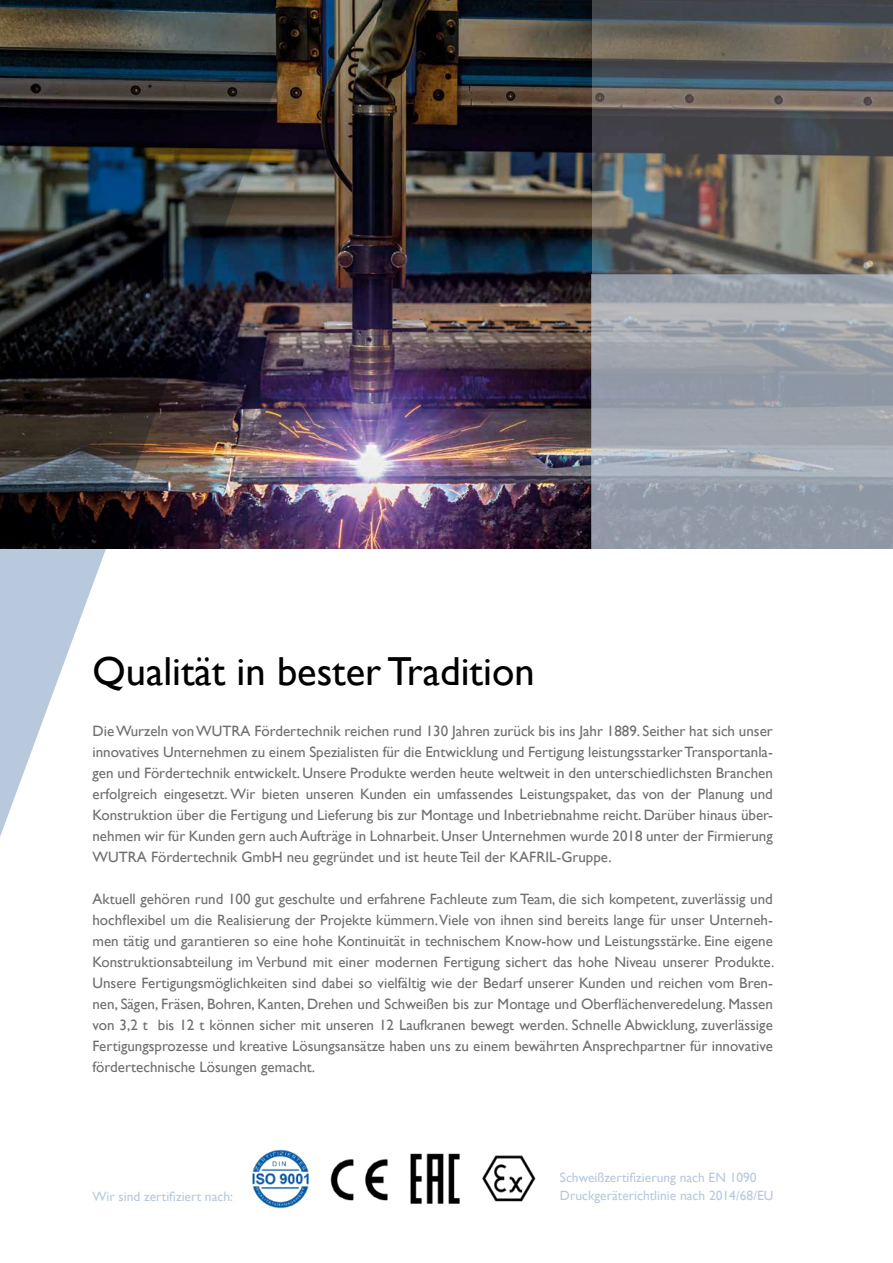
<style>
.page{position:relative;width:893px;height:1263px;background:#fff}
.page>*{position:absolute;margin:0;border:0;box-sizing:border-box;transform-origin:0 0}
.t1{font:40.5px "Gill Sans";color:#000}
.t2{font:15px/21px "Gill Sans";color:#6f6f6e;text-align:justify}
.t3{font:13.5px/18px "Gill Sans";color:#b9c9dd}
</style>
<div class="page">
<img style="left:748px;top:0;width:145px;height:274px">
<img style="left:0;top:0;width:748px;height:837px">
<svg style="left:591px;top:274px;width:302px;height:275px;background:#9ca3ad"></svg>
<img style="left:252px;top:1150px;width:57px;height:58px">
<img style="left:330px;top:1159px;width:58px;height:42px">
<img style="left:410px;top:1153px;width:50px;height:51px">
<img style="left:482px;top:1155px;width:54px;height:47px">
<h1 class="t1" style="left:92px;top:648px;width:444px">Qualität in bester Tradition</h1>
<p class="t2" style="left:92px;top:721px;width:682px">Die Wurzeln von WUTRA Fördertechnik reichen rund 130 Jahren zurück bis ins Jahr 1889. Seither hat sich unser innovatives Unternehmen zu einem Spezialisten für die Entwicklung und Fertigung leistungsstarker Transportanla&shy;gen und Fördertechnik entwickelt. Unsere Produkte werden heute weltweit in den unterschiedlichsten Branchen erfolgreich eingesetzt. Wir bieten unseren Kunden ein umfassendes Leistungspaket, das von der Planung und Konstruktion über die Fertigung und Lieferung bis zur Montage und Inbetriebnahme reicht. Darüber hinaus über&shy;nehmen wir für Kunden gern auch Aufträge in Lohnarbeit. Unser Unternehmen wurde 2018 unter der Firmierung WUTRA Fördertechnik GmbH neu gegründet und ist heute Teil der KAFRIL-Gruppe.</p>
<p class="t2" style="left:92px;top:889px;width:683px">Aktuell gehören rund 100 gut geschulte und erfahrene Fachleute zum Team, die sich kompetent, zuverlässig und hochflexibel um die Realisierung der Projekte kümmern. Viele von ihnen sind bereits lange für unser Unterneh&shy;men tätig und garantieren so eine hohe Kontinuität in technischem Know-how und Leistungsstärke. Eine eigene Konstruktionsabteilung im Verbund mit einer modernen Fertigung sichert das hohe Niveau unserer Produkte.<br>Unsere Fertigungsmöglichkeiten sind dabei so vielfältig wie der Bedarf unserer Kunden und reichen vom Bren&shy;nen, Sägen, Fräsen, Bohren, Kanten, Drehen und Schweißen bis zur Montage und Oberflächenveredelung. Massen von 3,2 t bis 12 t können sicher mit unseren 12 Laufkranen bewegt werden. Schnelle Abwicklung, zuverlässige Fertigungsprozesse und kreative Lösungsansätze haben uns zu einem bewährten Ansprechpartner für innovative fördertechnische Lösungen gemacht.</p>
<p class="t3" style="left:92px;top:1188px;width:142px">Wir sind zertifiziert nach:</p>
<p class="t3" style="left:560px;top:1169px;width:215px">Schweißzertifizierung nach EN 1090<br>Druckgeräterichtlinie nach 2014/68/EU</p>
</div>
